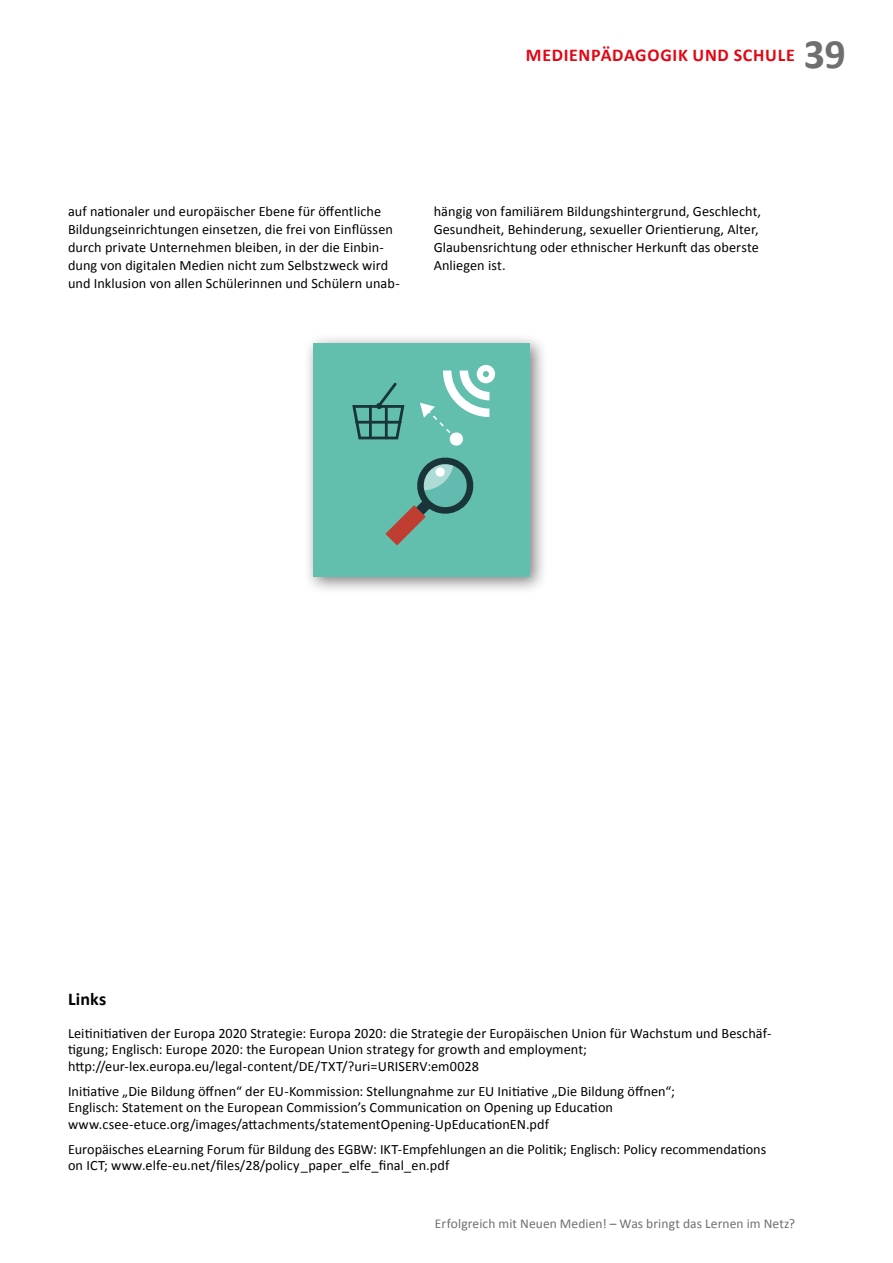
<style>
.page{position:relative;width:893px;height:1263px;background:#fff}
.page>*{position:absolute;margin:0;border:0;box-sizing:border-box;transform-origin:0 0}
.t1{font:700 42px "Calibri";color:#706f6f}
.t2{font:700 18px "Calibri";color:#e30613}
.t3{font:700 18px "Calibri";letter-spacing:.01em;color:#000}
.t4{font:14.25px/18px "Calibri";letter-spacing:.005em;color:#000}
.t5{font:13.5px "Calibri";letter-spacing:.005em;color:#706f6f}
</style>
<div class="page">
<div style="left:303px;top:333px;width:245px;height:262px;background:#000;opacity:.5"></div>
<div style="left:313px;top:343px;width:217px;height:234px;background:#62bead"></div>
<svg style="left:385px;top:457px;width:89px;height:88px"></svg>
<svg style="left:352px;top:383px;width:52px;height:56px"></svg>
<svg style="left:420px;top:365px;width:75px;height:81px"></svg>
<p class="t2" style="left:526px;top:44px;width:28px">MEDIENPÄDAGOGIK</p>
<p class="t2" style="left:693px;top:44px;width:13px">UND</p>
<p class="t2" style="left:734px;top:44px;width:21px">SCHULE</p>
<h1 class="t1" style="left:804px;top:27px;width:44px">39</h1>
<p class="t4" style="left:68px;top:202px;width:333px">auf nationaler und europäischer Ebene für öffentliche Bildungseinrichtungen einsetzen, die frei von Einflüssen durch private Unternehmen bleiben, in der die Einbin&shy;dung von digitalen Medien nicht zum Selbstzweck wird und Inklusion von allen Schülerinnen und Schülern unab-</p>
<p class="t4" style="left:434px;top:202px;width:329px">hängig von familiärem Bildungshintergrund, Geschlecht, Gesundheit, Behinderung, sexueller Orientierung, Alter, Glaubensrichtung oder ethnischer Herkunft das oberste Anliegen ist.</p>
<p class="t3" style="left:68px;top:987px;width:40px">LINKS</p>
<p class="t4" style="left:68px;top:1025px;width:705px;line-height:16.5px">Leitinitiativen der Europa 2020 Strategie: Europa 2020: die Strategie der Europäischen Union für Wachstum und Beschäf&shy;tigung; Englisch: Europe 2020: the European Union strategy for growth and employment; http://eur-lex.europa.eu/legal-content/DE/TXT/?uri=URISERV:em0028</p>
<p class="t4" style="left:68px;top:1083px;width:608px;line-height:16.5px">Initiative „Die Bildung öffnen“ der EU-Kommission: Stellungnahme zur EU Initiative „Die Bildung öffnen“;<br>Englisch: Statement on the European Commission’s Communication on Opening up Education www.csee-etuce.org/images/attachments/statementOpening-UpEducationEN.pdf</p>
<p class="t4" style="left:68px;top:1141px;width:700px;line-height:16.5px">Europäisches eLearning Forum für Bildung des EGBW: IKT-Empfehlungen an die Politik; Englisch: Policy recommendations on ICT; www.elfe-eu.net/files/28/policy_paper_elfe_final_en.pdf</p>
<p class="t5" style="left:435px;top:1215px;width:362px">Erfolgreich mit Neuen Medien! – Was bringt das Lernen im Netz?</p>
</div>
